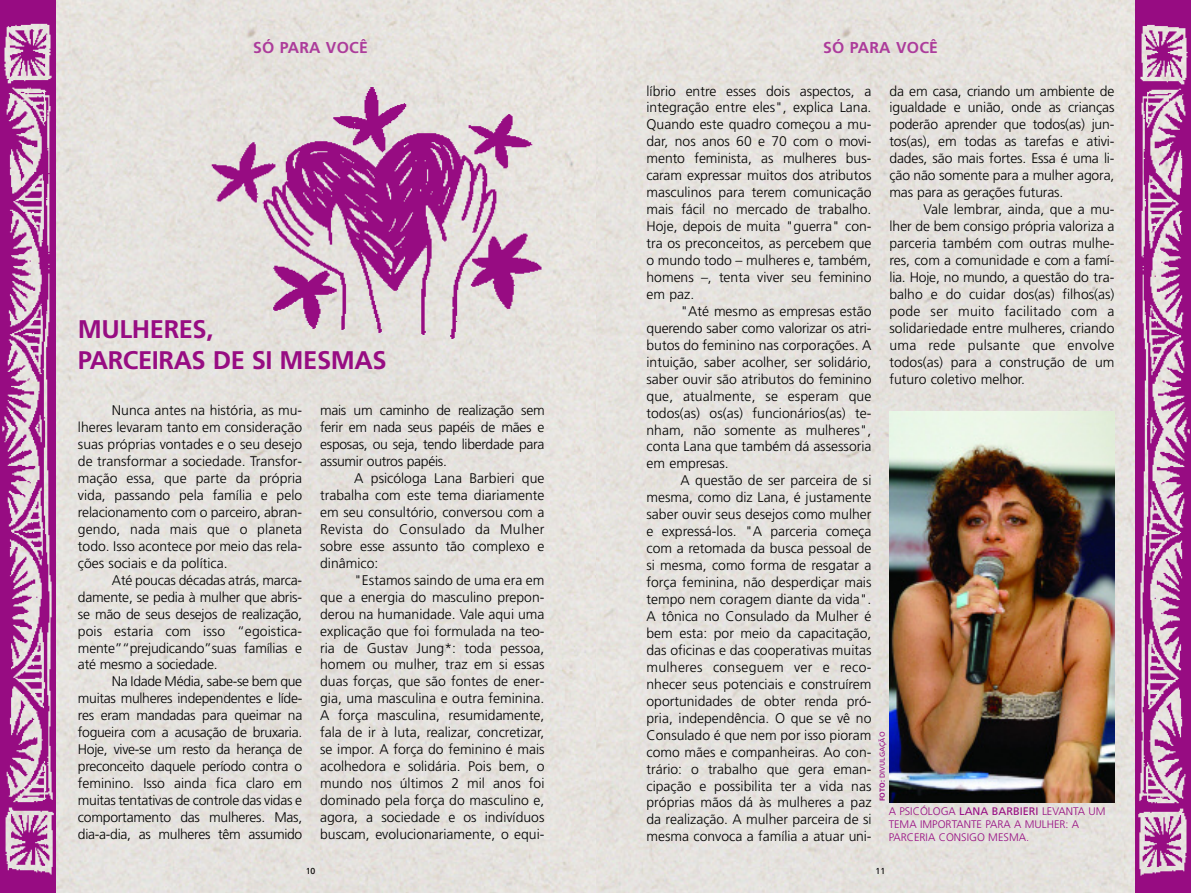
<style>
.page{position:relative;width:1191px;height:893px;background:#fff}
.page>*{position:absolute;margin:0;border:0;box-sizing:border-box;transform-origin:0 0}
.t1{font:700 25.5px/30.6px "Frutiger";letter-spacing:-.015em;color:#970c82}
.t2{font:700 15.75px "Frutiger";letter-spacing:.015em;color:#ac3c9b}
.t3{font:300 13.95px/17px "Frutiger";color:#000;text-align:justify}
.t4{font:300 10.95px/13.2px "Frutiger";color:#970c82}
.t5{font:8.7px "Frutiger";color:#000}
.t6{font:7.2px "Frutiger";color:#970c82}
.s1{font-weight:700}
.s2{font-weight:400}
</style>
<div class="page">
<img style="left:55px;top:0;width:1080px;height:893px">
<img style="left:1135px;top:0;width:56px;height:893px">
<img style="left:0;top:0;width:55px;height:893px">
<img style="left:207px;top:83px;width:337px;height:259px">
<img style="left:889px;top:412px;width:225px;height:390px">
<p class="t2" style="left:253px;top:41px;width:116px">SÓ PARA VOCÊ</p>
<p class="t2" style="left:823px;top:41px;width:116px">SÓ PARA VOCÊ</p>
<h1 class="t1" style="left:78px;top:316px;width:310px">MULHERES,<br>PARCEIRAS DE SI MESMAS</h1>
<p class="t3" style="left:78px;top:403px;width:226px;text-indent:34px">Nunca antes na história, as mu&shy;lheres levaram tanto em consideração suas próprias vontades e o seu desejo de transformar a sociedade. Transfor&shy;mação essa, que parte da própria vida, passando pela família e pelo relacionamento com o parceiro, abran&shy;gendo, nada mais que o planeta todo. Isso acontece por meio das rela&shy;ções sociais e da política.</p>
<p class="t3" style="left:78px;top:572px;width:226px;text-indent:34px">Até poucas décadas atrás, marca&shy;damente, se pedia à mulher que abris&shy;se mão de seus desejos de realização, pois estaria com isso “egoistica&shy;mente”“prejudicando”suas famílias e até mesmo a sociedade.</p>
<p class="t3" style="left:78px;top:674px;width:226px;text-indent:34px">Na Idade Média, sabe-se bem que muitas mulheres independentes e líde&shy;res eram mandadas para queimar na fogueira com a acusação de bruxaria.<br>Hoje, vive-se um resto da herança de preconceito daquele período contra o feminino. Isso ainda fica claro em muitas tentativas de controle das vidas e comportamento das mulheres. Mas, dia-a-dia, as mulheres têm assumido</p>
<p class="t3" style="left:320px;top:403px;width:226px">mais um caminho de realização sem ferir em nada seus papéis de mães e esposas, ou seja, tendo liberdade para assumir outros papéis.</p>
<p class="t3" style="left:320px;top:471px;width:226px;text-indent:34px">A psicóloga Lana Barbieri que trabalha com este tema diariamente em seu consultório, conversou com a Revista do Consulado da Mulher sobre esse assunto tão complexo e dinâmico:</p>
<p class="t3" style="left:320px;top:572px;width:226px;text-indent:34px">"Estamos saindo de uma era em que a energia do masculino prepon&shy;derou na humanidade. Vale aqui uma explicação que foi formulada na teo&shy;ria de Gustav Jung*: toda pessoa, homem ou mulher, traz em si essas duas forças, que são fontes de ener&shy;gia, uma masculina e outra feminina.<br>A força masculina, resumidamente, fala de ir à luta, realizar, concretizar, se impor. A força do feminino é mais acolhedora e solidária. Pois bem, o mundo nos últimos 2 mil anos foi dominado pela força do masculino e, agora, a sociedade e os indivíduos buscam, evolucionariamente, o equi-</p>
<p class="t3" style="left:889px;top:83px;width:226px">da em casa, criando um ambiente de igualdade e união, onde as crianças poderão aprender que todos(as) jun&shy;tos(as), em todas as tarefas e ativi&shy;dades, são mais fortes. Essa é uma li&shy;ção não somente para a mulher agora, mas para as gerações futuras.</p>
<p class="t3" style="left:889px;top:202px;width:226px;text-indent:34px">Vale lembrar, ainda, que a mu&shy;lher de bem consigo própria valoriza a parceria também com outras mulhe&shy;res, com a comunidade e com a famí&shy;lia. Hoje, no mundo, a questão do tra&shy;balho e do cuidar dos(as) filhos(as) pode ser muito facilitado com a solidariedade entre mulheres, criando uma rede pulsante que envolve todos(as) para a construção de um futuro coletivo melhor.</p>
<p class="t3" style="left:646px;top:83px;width:226px">líbrio entre esses dois aspectos, a integração entre eles", explica Lana.<br>Quando este quadro começou a mu&shy;dar, nos anos 60 e 70 com o movi&shy;mento feminista, as mulheres bus&shy;caram expressar muitos dos atributos masculinos para terem comunicação mais fácil no mercado de trabalho.<br>Hoje, depois de muita "guerra" con&shy;tra os preconceitos, as percebem que o mundo todo – mulheres e, também, homens –, tenta viver seu feminino em paz.</p>
<p class="t3" style="left:646px;top:304px;width:226px;text-indent:34px">"Até mesmo as empresas estão querendo saber como valorizar os atri&shy;butos do feminino nas corporações. A intuição, saber acolher, ser solidário, saber ouvir são atributos do feminino que, atualmente, se esperam que todos(as) os(as) funcionários(as) te&shy;nham, não somente as mulheres", conta Lana que também dá assessoria em empresas.</p>
<p class="t3" style="left:646px;top:473px;width:226px;text-indent:34px">A questão de ser parceira de si mesma, como diz Lana, é justamente saber ouvir seus desejos como mulher e expressá-los. "A parceria começa com a retomada da busca pessoal de si mesma, como forma de resgatar a força feminina, não desperdiçar mais tempo nem coragem diante da vida".<br>A tônica no Consulado da Mulher é bem esta: por meio da capacitação, das oficinas e das cooperativas muitas mulheres conseguem ver e reco&shy;nhecer seus potenciais e construírem oportunidades de obter renda pró&shy;pria, independência. O que se vê no Consulado é que nem por isso pioram como mães e companheiras. Ao con&shy;trário: o trabalho que gera eman&shy;cipação e possibilita ter a vida nas próprias mãos dá às mulheres a paz da realização. A mulher parceira de si mesma convoca a família a atuar uni-</p>
<p class="t6" style="left:879px;top:801px;width:71px;rotate:-90deg"><span class="s1">FOTO:</span> DIVULGAÇÃO</p>
<p class="t4" style="left:888px;top:805px;width:218px">A PSICÓLOGA <span class="s2">LANA BARBIERI</span> LEVANTA UM<br>TEMA IMPORTANTE PARA A MULHER: A<br>PARCERIA CONSIGO MESMA.</p>
<p class="t5" style="left:306px;top:867px;width:11px">10</p>
<p class="t5" style="left:875px;top:867px;width:11px">11</p>
</div>
